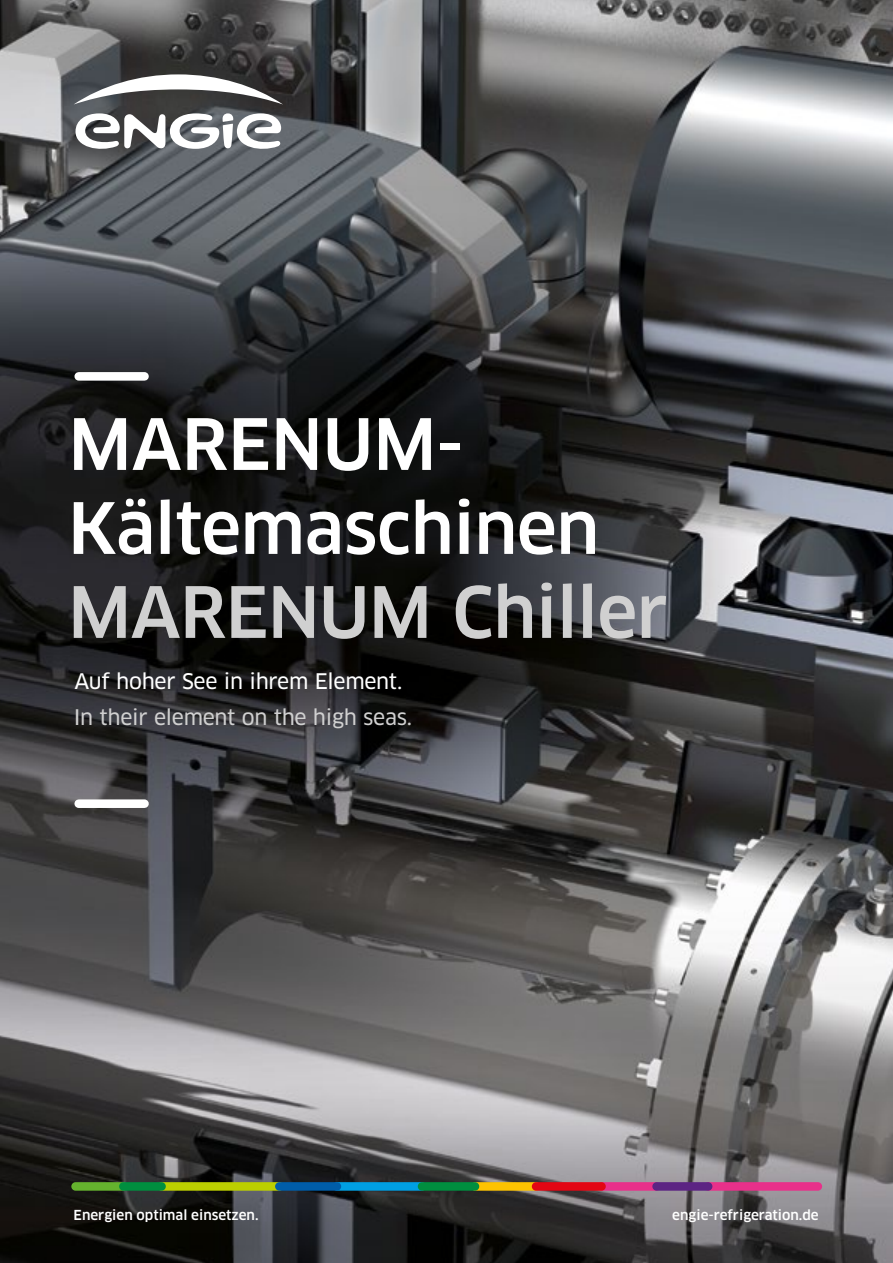
<style>
.page{position:relative;width:893px;height:1263px;background:#fff}
.page>*{position:absolute;margin:0;border:0;box-sizing:border-box;transform-origin:0 0}
.t1{font:500 69px/84px "Clan Pro";letter-spacing:-.01em;color:#fff}
.t2{font:500 69px "Clan Pro";letter-spacing:-.01em;color:#d0d0d0}
.t3{font:21px "Clan Pro News";letter-spacing:-.015em;color:#d0d0d0}
.t4{font:21px "Clan Pro News";letter-spacing:-.015em;color:#fff}
.t5{font:500 13.5px "Clan Pro";color:#fff}
</style>
<div class="page">
<img style="left:0;top:0;width:893px;height:1263px">
<div style="left:79px;top:372px;width:66px;height:9px;background:#fff"></div>
<div style="left:79px;top:799px;width:66px;height:9px;background:#fff"></div>
<div style="left:704px;top:1182px;width:118px;height:9px;background:#e8308a;border-radius:4px"></div>
<div style="left:597px;top:1182px;width:64px;height:9px;background:#e8308a;border-radius:4px"></div>
<div style="left:471px;top:1182px;width:69px;height:9px;background:#fdc300;border-radius:4px"></div>
<div style="left:532px;top:1182px;width:74px;height:9px;background:#e30613;border-radius:4px"></div>
<div style="left:333px;top:1182px;width:93px;height:9px;background:#009fe3;border-radius:4px"></div>
<div style="left:157px;top:1182px;width:127px;height:9px;background:#bccf00;border-radius:4px"></div>
<div style="left:71px;top:1182px;width:57px;height:9px;background:#65b32e;border-radius:4px"></div>
<div style="left:418px;top:1182px;width:61px;height:9px;background:#008e3f;border-radius:4px"></div>
<div style="left:275px;top:1182px;width:66px;height:9px;background:#005da9;border-radius:4px"></div>
<div style="left:119px;top:1182px;width:47px;height:9px;background:#008e3f;border-radius:4px"></div>
<div style="left:652px;top:1182px;width:60px;height:9px;background:#5c2483;border-radius:4px"></div>
<svg style="left:74px;top:74px;width:209px;height:30px"></svg>
<svg style="left:76px;top:113px;width:205px;height:36px"></svg>
<h1 class="t1" style="left:68px;top:403px;width:533px">MARENUM-<br>Kältemaschinen</h1>
<h1 class="t2" style="left:68px;top:572px;width:601px">MARENUM Chiller</h1>
<h2 class="t4" style="left:75px;top:669px;width:329px">Auf hoher See in ihrem Element.</h2>
<h2 class="t3" style="left:74px;top:705px;width:340px">In their element on the high seas.</h2>
<p class="t5" style="left:74px;top:1207px;width:186px">Energien optimal einsetzen.</p>
<p class="t5" style="left:672px;top:1207px;width:148px">engie-refrigeration.de</p>
</div>
